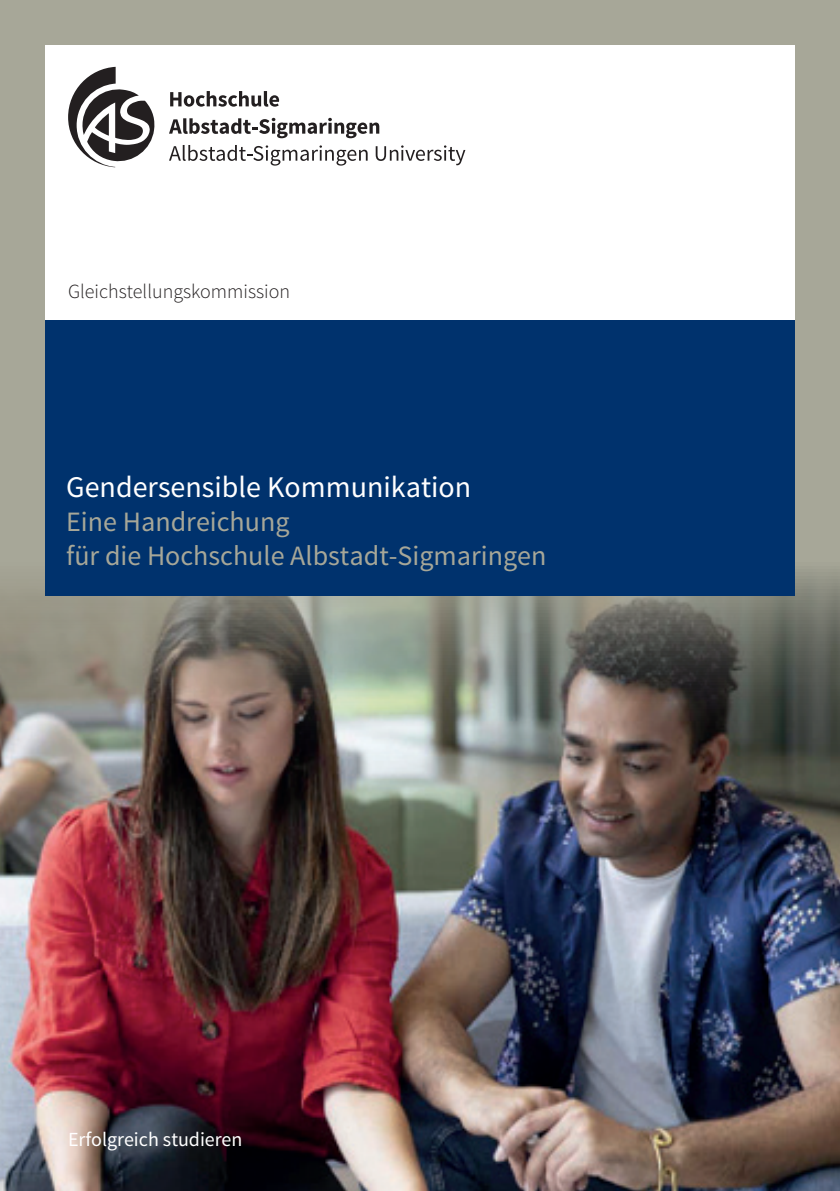
<style>
.page{position:relative;width:840px;height:1191px;background:#fff}
.page>*{position:absolute;margin:0;border:0;box-sizing:border-box;transform-origin:0 0}
.t1{font:30px "Source Sans Pro";color:#fff}
.t2{font:28px/33.6px "Source Sans Pro";color:#a7a798}
.t3{font:300 20px "Source Sans Pro";color:#231f20}
.t4{font:20px "Source Sans Pro";color:#fff}
</style>
<div class="page">
<div style="left:0;top:0;width:839px;height:1191px;background:#a7a798"></div>
<img style="left:0;top:545px;width:839px;height:646px">
<div style="left:45px;top:45px;width:749px;height:275px;background:#fff"></div>
<div style="left:45px;top:320px;width:749px;height:275px;background:#00326d"></div>
<svg style="left:68px;top:67px;width:87px;height:100px"></svg>
<svg style="left:170px;top:91px;width:109px;height:16px"></svg>
<svg style="left:169px;top:118px;width:210px;height:20px"></svg>
<svg style="left:169px;top:145px;width:296px;height:21px"></svg>
<p class="t3" style="left:68px;top:279px;width:223px">Gleichstellungskommission</p>
<p class="t1" style="left:66px;top:468px;width:406px">Gendersensible Kommunikation</p>
<p class="t2" style="left:66px;top:506px;width:481px">Eine Handreichung<br>für die Hochschule Albstadt-Sigmaringen</p>
<p class="t4" style="left:68px;top:1126px;width:176px">Erfolgreich studieren</p>
</div>
